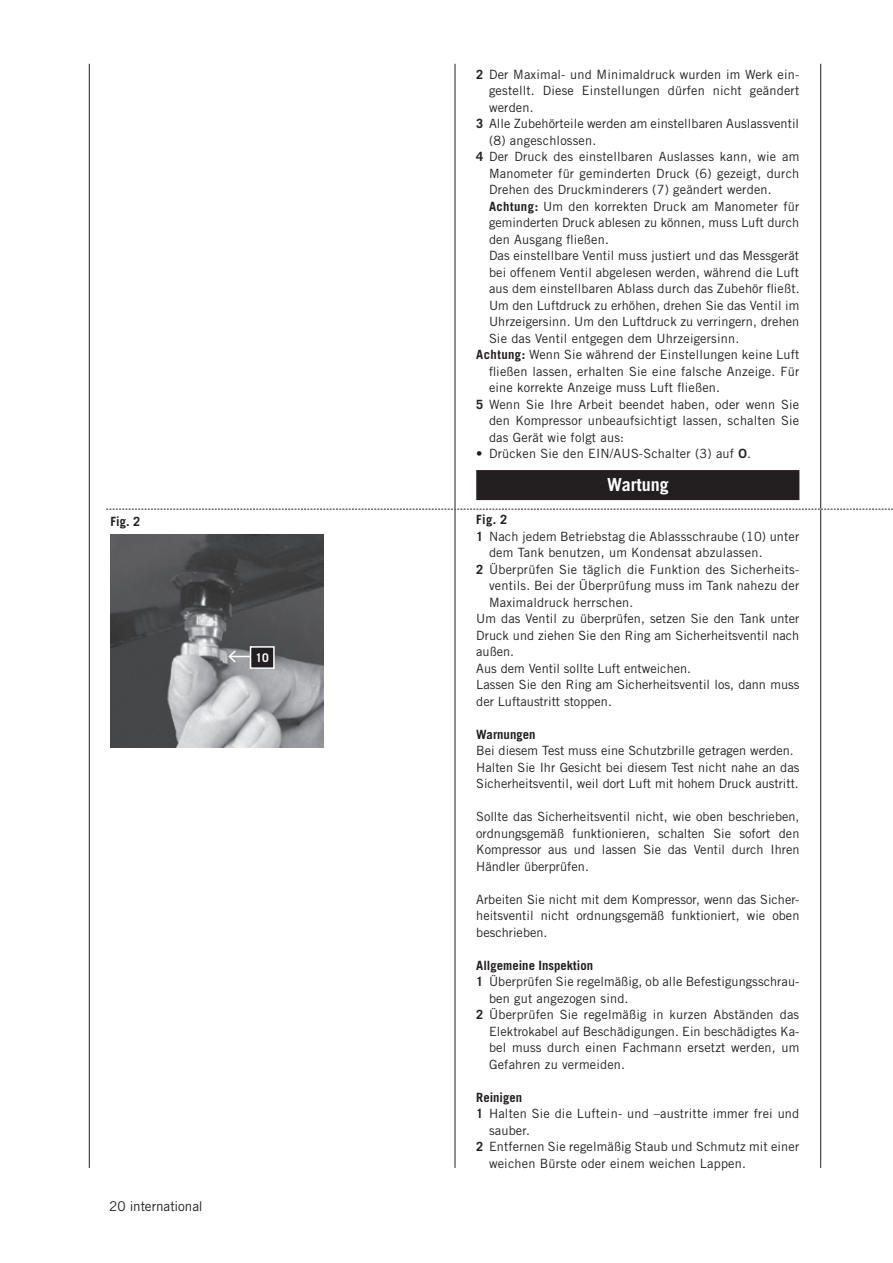
<style>
.page{position:relative;width:893px;height:1263px;background:#fff}
.page>*{position:absolute;margin:0;border:0;box-sizing:border-box;transform-origin:0 0}
.t1{font:700 18px "Trade Gothic";color:#fff}
.t2{font:13.5px "Trade Gothic";letter-spacing:-.01em;color:#231f20}
.t3{font:12.75px/16.5px "Trade Gothic";letter-spacing:.015em;color:#231f20;text-align:justify}
.t4{font:700 12.75px "Trade Gothic";color:#231f20}
.t5{font:700 12px "Trade Gothic";color:#fff}
.s1{font-weight:700}
.s2{font-family:"Trade Gothic Bold Two"}
</style>
<div class="page">
<hr style="left:89px;top:64px;width:1px;height:1104px;background:#231f20">
<hr style="left:455px;top:64px;width:1px;height:1104px;background:#231f20">
<hr style="left:820px;top:64px;width:1px;height:1104px;background:#231f20">
<div style="left:476px;top:470px;width:323px;height:30px;background:#231f20"></div>
<svg style="left:106px;top:509px;width:787px;height:1px"></svg>
<img style="left:111px;top:534px;width:212px;height:213px">
<hr style="left:229px;top:656px;width:33px;height:1px;background:#fff">
<svg style="left:227px;top:649px;width:10px;height:15px"></svg>
<div style="left:251px;top:647px;width:23px;height:21px;background:#231f20"></div>
<div style="left:250px;top:646px;width:25px;height:23px;border:2px solid #fff"></div>
<p class="t4" style="left:111px;top:513px;width:31px">Fig. 2</p>
<p class="t5" style="left:256px;top:650px;width:15px">10</p>
<p class="t2" style="left:109px;top:1198px;width:95px">20 international</p>
<p class="t3" style="left:476px;top:66px;width:325px"><span class="s1">2</span> Der Maximal- und Minimaldruck wurden im Werk ein-</p>
<p class="t3" style="left:489px;top:82px;width:312px">gestellt. Diese Einstellungen dürfen nicht geändert</p>
<p class="t3" style="left:489px;top:99px;width:46px">werden.</p>
<p class="t3" style="left:476px;top:115px;width:324px"><span class="s1">3</span> Alle Zubehörteile werden am einstellbaren Auslassventil</p>
<p class="t3" style="left:489px;top:132px;width:109px">(8) angeschlossen.</p>
<p class="t3" style="left:476px;top:148px;width:325px"><span class="s1">4</span> Der Druck des einstellbaren Auslasses kann, wie am</p>
<p class="t3" style="left:489px;top:165px;width:312px">Manometer für geminderten Druck (6) gezeigt, durch</p>
<p class="t3" style="left:489px;top:181px;width:284px">Drehen des Druckminderers (7) geändert werden.</p>
<p class="t3" style="left:489px;top:198px;width:312px"><span class="s1">Achtung:</span> Um den korrekten Druck am Manometer für</p>
<p class="t3" style="left:489px;top:214px;width:312px">geminderten Druck ablesen zu können, muss Luft durch</p>
<p class="t3" style="left:489px;top:231px;width:121px">den Ausgang fließen.</p>
<p class="t3" style="left:489px;top:247px;width:312px">Das einstellbare Ventil muss justiert und das Messgerät</p>
<p class="t3" style="left:489px;top:264px;width:312px">bei offenem Ventil abgelesen werden, während die Luft</p>
<p class="t3" style="left:489px;top:280px;width:312px">aus dem einstellbaren Ablass durch das Zubehör fließt.</p>
<p class="t3" style="left:489px;top:297px;width:312px">Um den Luftdruck zu erhöhen, drehen Sie das Ventil im</p>
<p class="t3" style="left:489px;top:313px;width:312px">Uhrzeigersinn. Um den Luftdruck zu verringern, drehen</p>
<p class="t3" style="left:489px;top:330px;width:252px">Sie das Ventil entgegen dem Uhrzeigersinn.</p>
<p class="t3" style="left:476px;top:346px;width:325px"><span class="s1">Achtung:</span> Wenn Sie während der Einstellungen keine Luft</p>
<p class="t3" style="left:489px;top:363px;width:312px">fließen lassen, erhalten Sie eine falsche Anzeige. Für</p>
<p class="t3" style="left:489px;top:379px;width:233px">eine korrekte Anzeige muss Luft fließen.</p>
<p class="t3" style="left:476px;top:396px;width:325px"><span class="s1">5</span> Wenn Sie Ihre Arbeit beendet haben, oder wenn Sie</p>
<p class="t3" style="left:489px;top:412px;width:312px">den Kompressor unbeaufsichtigt lassen, schalten Sie</p>
<p class="t3" style="left:489px;top:429px;width:137px">das Gerät wie folgt aus:</p>
<p class="t3" style="left:476px;top:445px;width:276px">• Drücken Sie den EIN/AUS-Schalter (3) auf <span class="s2">O</span>.</p>
<h1 class="t1" style="left:607px;top:474px;width:63px">Wartung</h1>
<p class="t4" style="left:476px;top:512px;width:33px">Fig. 2</p>
<p class="t3" style="left:476px;top:528px;width:325px"><span class="s1">1</span> Nach jedem Betriebstag die Ablassschraube (10) unter</p>
<p class="t3" style="left:489px;top:544px;width:275px">dem Tank benutzen, um Kondensat abzulassen.</p>
<p class="t3" style="left:476px;top:561px;width:325px"><span class="s1">2</span> Überprüfen Sie täglich die Funktion des Sicherheits-</p>
<p class="t3" style="left:489px;top:577px;width:312px">ventils. Bei der Überprüfung muss im Tank nahezu der</p>
<p class="t3" style="left:489px;top:594px;width:146px">Maximaldruck herrschen.</p>
<p class="t3" style="left:476px;top:610px;width:325px">Um das Ventil zu überprüfen, setzen Sie den Tank unter</p>
<p class="t3" style="left:476px;top:627px;width:325px">Druck und ziehen Sie den Ring am Sicherheitsventil nach</p>
<p class="t3" style="left:476px;top:643px;width:39px">außen.</p>
<p class="t3" style="left:476px;top:660px;width:216px">Aus dem Ventil sollte Luft entweichen.</p>
<p class="t3" style="left:476px;top:676px;width:325px">Lassen Sie den Ring am Sicherheitsventil los, dann muss</p>
<p class="t3" style="left:476px;top:693px;width:137px">der Luftaustritt stoppen.</p>
<p class="t4" style="left:476px;top:726px;width:61px">Warnungen</p>
<p class="t3" style="left:476px;top:742px;width:325px;text-align:left">Bei diesem Test muss eine Schutzbrille getragen werden.<br>Halten Sie Ihr Gesicht bei diesem Test nicht nahe an das<br>Sicherheitsventil, weil dort Luft mit hohem Druck austritt.</p>
<p class="t3" style="left:476px;top:808px;width:325px">Sollte das Sicherheitsventil nicht, wie oben beschrieben, ordnungsgemäß funktionieren, schalten Sie sofort den Kompressor aus und lassen Sie das Ventil durch Ihren Händler überprüfen.</p>
<p class="t3" style="left:476px;top:891px;width:325px">Arbeiten Sie nicht mit dem Kompressor, wenn das Sicher&shy;heitsventil nicht ordnungsgemäß funktioniert, wie oben beschrieben.</p>
<p class="t4" style="left:476px;top:957px;width:118px">Allgemeine Inspektion</p>
<p class="t3" style="left:476px;top:973px;width:325px"><span class="s1">1</span> Überprüfen Sie regelmäßig, ob alle Befestigungsschrau-</p>
<p class="t3" style="left:489px;top:990px;width:141px">ben gut angezogen sind.</p>
<p class="t3" style="left:476px;top:1006px;width:325px"><span class="s1">2</span> Überprüfen Sie regelmäßig in kurzen Abständen das</p>
<p class="t3" style="left:489px;top:1023px;width:312px">Elektrokabel auf Beschädigungen. Ein beschädigtes Ka-</p>
<p class="t3" style="left:489px;top:1039px;width:312px">bel muss durch einen Fachmann ersetzt werden, um</p>
<p class="t3" style="left:489px;top:1056px;width:138px">Gefahren zu vermeiden.</p>
<p class="t4" style="left:476px;top:1089px;width:48px">Reinigen</p>
<p class="t3" style="left:476px;top:1105px;width:325px"><span class="s1">1</span> Halten Sie die Luftein- und –austritte immer frei und</p>
<p class="t3" style="left:489px;top:1122px;width:43px">sauber.</p>
<p class="t3" style="left:476px;top:1138px;width:324px"><span class="s1">2</span> Entfernen Sie regelmäßig Staub und Schmutz mit einer</p>
<p class="t3" style="left:489px;top:1155px;width:259px">weichen Bürste oder einem weichen Lappen.</p>
</div>
